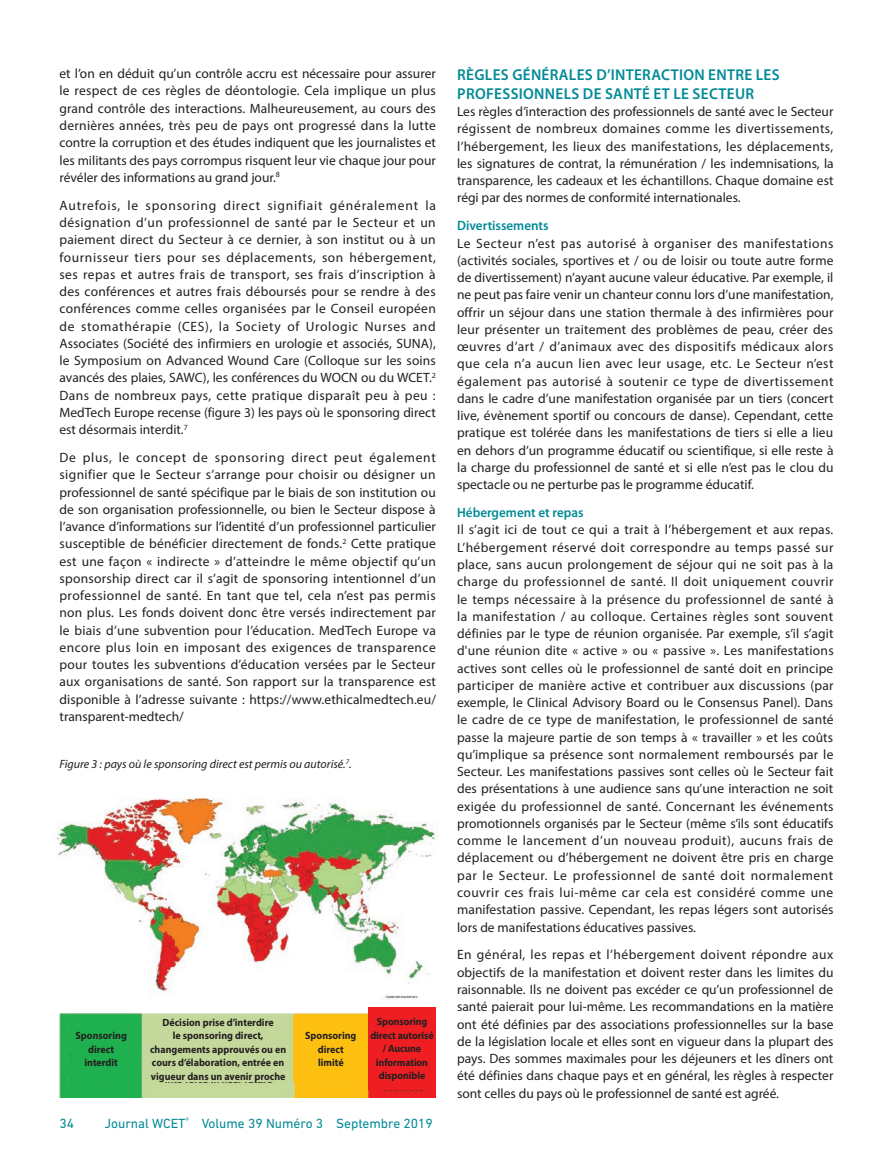
<style>
.page{position:relative;width:893px;height:1149px;background:#fff}
.page>*{position:absolute;margin:0;border:0;box-sizing:border-box;transform-origin:0 0}
._2019_WCET_Heading{font:600 15.75px/18.9px "Myriad Pro";letter-spacing:.02em;color:#008a97}
._2019_WCET_Galley{font:13.5px/17.2px "Myriad Pro";color:#231f20;text-align:justify}
.t1{font:13.5px "DIN Next LT Pro";color:#008a97}
._2019_WCET_SubHeadin{font:600 13.5px "Myriad Pro";color:#008a97}
._2019_WCET_Figure_Ca{font:italic 12px "Myriad Pro";color:#231f20}
.WCET_References{font:700 10.5px/13.5px "Myriad Pro";color:#231f20;text-align:center;scale:.95 1}
</style>
<div class="page">
<img style="left:56px;top:797px;width:381px;height:203px">
<img style="left:60px;top:1013px;width:376px;height:83px">
<div style="left:72px;top:1015px;width:58px;height:66px;background:#1fb04f"></div>
<div style="left:143px;top:1015px;width:150px;height:66px;background:#c4d89b"></div>
<div style="left:293px;top:1015px;width:75px;height:66px;background:#fdc011"></div>
<div style="left:368px;top:1006px;width:68px;height:83px;background:#ee1e23"></div>
<p class="_2019_WCET_Galley" style="left:60px;top:65px;width:378px">et l’on en déduit qu’un contrôle accru est nécessaire pour assurer le respect de ces règles de déontologie. Cela implique un plus grand contrôle des interactions. Malheureusement, au cours des dernières années, très peu de pays ont progressé dans la lutte contre la corruption et des études indiquent que les journalistes et les militants des pays corrompus risquent leur vie chaque jour pour révéler des informations au grand jour.<sup>8</sup></p>
<p class="_2019_WCET_Galley" style="left:60px;top:196px;width:378px">Autrefois, le sponsoring direct signifiait généralement la désignation d’un professionnel de santé par le Secteur et un paiement direct du Secteur à ce dernier, à son institut ou à un fournisseur tiers pour ses déplacements, son hébergement, ses repas et autres frais de transport, ses frais d’inscription à des conférences et autres frais déboursés pour se rendre à des conférences comme celles organisées par le Conseil européen de stomathérapie (CES), la Society of Urologic Nurses and Associates (Société des infirmiers en urologie et associés, SUNA), le Symposium on Advanced Wound Care (Colloque sur les soins avancés des plaies, SAWC), les conférences du WOCN ou du WCET.<sup>2<br></sup>Dans de nombreux pays, cette pratique disparaît peu à peu :<br>MedTech Europe recense (figure 3) les pays où le sponsoring direct est désormais interdit.<sup>7</sup></p>
<p class="_2019_WCET_Galley" style="left:60px;top:448px;width:378px">De plus, le concept de sponsoring direct peut également signifier que le Secteur s’arrange pour choisir ou désigner un professionnel de santé spécifique par le biais de son institution ou de son organisation professionnelle, ou bien le Secteur dispose à l’avance d’informations sur l’identité d’un professionnel particulier susceptible de bénéficier directement de fonds.<sup>2</sup> Cette pratique est une façon « indirecte » d’atteindre le même objectif qu’un sponsorship direct car il s’agit de sponsoring intentionnel d’un professionnel de santé. En tant que tel, cela n’est pas permis non plus. Les fonds doivent donc être versés indirectement par le biais d’une subvention pour l’éducation. MedTech Europe va encore plus loin en imposant des exigences de transparence pour toutes les subventions d’éducation versées par le Secteur aux organisations de santé. Son rapport sur la transparence est disponible à l’adresse suivante : https://www.ethicalmedtech.eu/ transparent-medtech/</p>
<p class="_2019_WCET_Figure_Ca" style="left:60px;top:756px;width:294px">Figure 3 : pays où le sponsoring direct est permis ou autorisé.<sup>7</sup>.</p>
<p class="WCET_References" style="left:76px;top:1028px;width:55px">Sponsoring direct interdit</p>
<p class="WCET_References" style="left:150px;top:1014px;width:145px">Décision prise d’interdire<br>le sponsoring direct, changements approuvés ou en cours d’élaboration, entrée en vigueur dans un avenir proche</p>
<p class="WCET_References" style="left:305px;top:1028px;width:55px">Sponsoring direct limité</p>
<p class="WCET_References" style="left:370px;top:1014px;width:68px">Sponsoring direct autorisé / Aucune information disponible</p>
<p class="t1" style="left:60px;top:1114px;width:16px">34</p>
<p class="t1" style="left:105px;top:1114px;width:330px">Journal WCET<sup>®</sup> Volume 39 Numéro 3 Septembre 2019</p>
<p class="_2019_WCET_Heading" style="left:457px;top:65px;width:324px">RÈGLES GÉNÉRALES D’INTERACTION ENTRE LES<br>PROFESSIONNELS DE SANTÉ ET LE SECTEUR</p>
<p class="_2019_WCET_Galley" style="left:457px;top:103px;width:378px">Les règles d’interaction des professionnels de santé avec le Secteur régissent de nombreux domaines comme les divertissements, l’hébergement, les lieux des manifestations, les déplacements, les signatures de contrat, la rémunération / les indemnisations, la transparence, les cadeaux et les échantillons. Chaque domaine est régi par des normes de conformité internationales.</p>
<p class="_2019_WCET_SubHeadin" style="left:457px;top:217px;width:93px">Divertissements</p>
<p class="_2019_WCET_Galley" style="left:457px;top:234px;width:378px">Le Secteur n’est pas autorisé à organiser des manifestations (activités sociales, sportives et / ou de loisir ou toute autre forme de divertissement) n’ayant aucune valeur éducative. Par exemple, il ne peut pas faire venir un chanteur connu lors d’une manifestation, offrir un séjour dans une station thermale à des infirmières pour leur présenter un traitement des problèmes de peau, créer des œuvres d’art / d’animaux avec des dispositifs médicaux alors que cela n’a aucun lien avec leur usage, etc. Le Secteur n’est également pas autorisé à soutenir ce type de divertissement dans le cadre d’une manifestation organisée par un tiers (concert live, évènement sportif ou concours de danse). Cependant, cette pratique est tolérée dans les manifestations de tiers si elle a lieu en dehors d’un programme éducatif ou scientifique, si elle reste à la charge du professionnel de santé et si elle n’est pas le clou du spectacle ou ne perturbe pas le programme éducatif.</p>
<p class="_2019_WCET_SubHeadin" style="left:457px;top:504px;width:128px">Hébergement et repas</p>
<p class="_2019_WCET_Galley" style="left:457px;top:521px;width:378px">Il s’agit ici de tout ce qui a trait à l’hébergement et aux repas.<br>L’hébergement réservé doit correspondre au temps passé sur place, sans aucun prolongement de séjour qui ne soit pas à la charge du professionnel de santé. Il doit uniquement couvrir le temps nécessaire à la présence du professionnel de santé à la manifestation / au colloque. Certaines règles sont souvent définies par le type de réunion organisée. Par exemple, s’il s’agit d'une réunion dite « active » ou « passive ». Les manifestations actives sont celles où le professionnel de santé doit en principe participer de manière active et contribuer aux discussions (par exemple, le Clinical Advisory Board ou le Consensus Panel). Dans le cadre de ce type de manifestation, le professionnel de santé passe la majeure partie de son temps à « travailler » et les coûts qu’implique sa présence sont normalement remboursés par le Secteur. Les manifestations passives sont celles où le Secteur fait des présentations à une audience sans qu’une interaction ne soit exigée du professionnel de santé. Concernant les événements promotionnels organisés par le Secteur (même s’ils sont éducatifs comme le lancement d’un nouveau produit), aucuns frais de déplacement ou d’hébergement ne doivent être pris en charge par le Secteur. Le professionnel de santé doit normalement couvrir ces frais lui-même car cela est considéré comme une manifestation passive. Cependant, les repas légers sont autorisés lors de manifestations éducatives passives.</p>
<p class="_2019_WCET_Galley" style="left:457px;top:945px;width:378px">En général, les repas et l’hébergement doivent répondre aux objectifs de la manifestation et doivent rester dans les limites du raisonnable. Ils ne doivent pas excéder ce qu’un professionnel de santé paierait pour lui-même. Les recommandations en la matière ont été définies par des associations professionnelles sur la base de la législation locale et elles sont en vigueur dans la plupart des pays. Des sommes maximales pour les déjeuners et les dîners ont été définies dans chaque pays et en général, les règles à respecter sont celles du pays où le professionnel de santé est agréé.</p>
</div>
